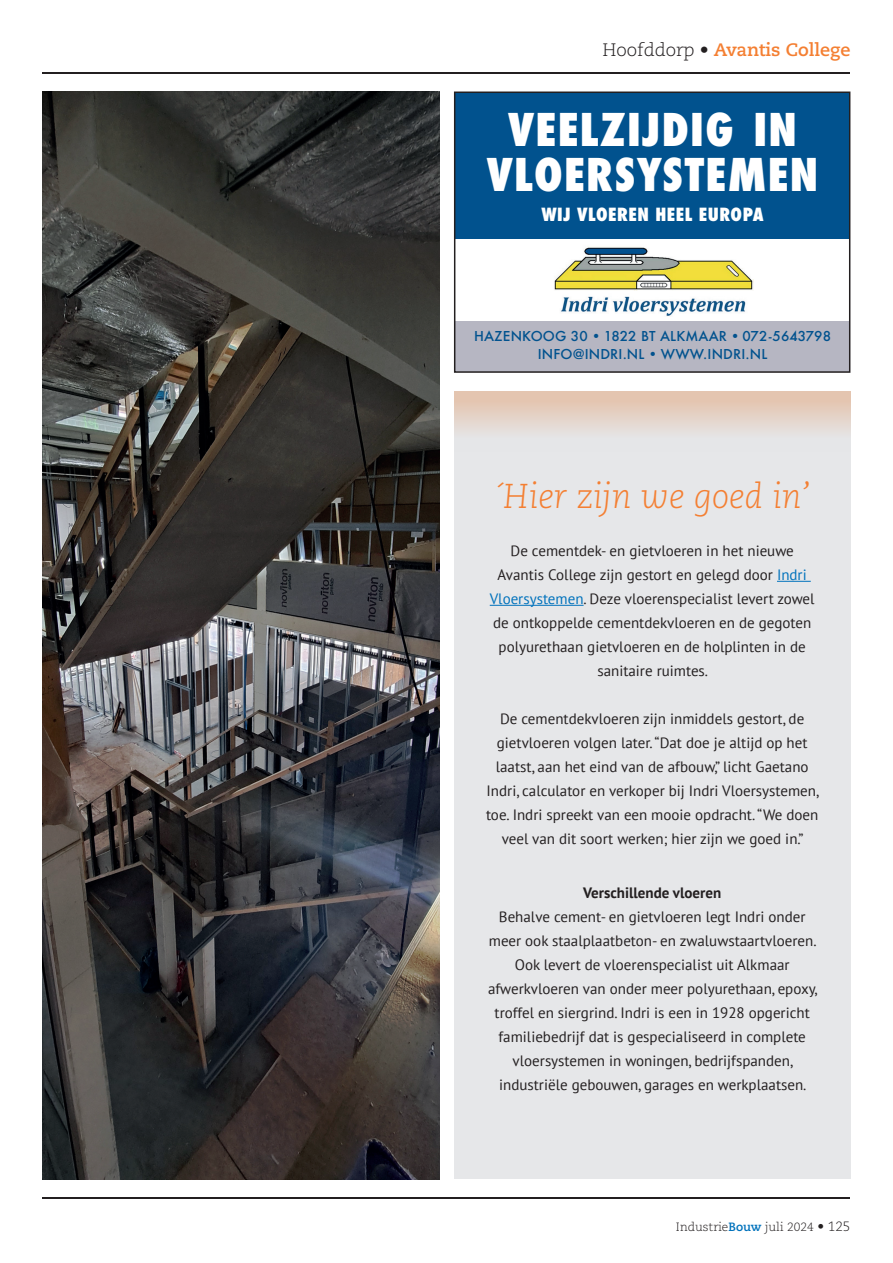
<style>
.page{position:relative;width:893px;height:1263px;background:#fff}
.page>*{position:absolute;margin:0;border:0;box-sizing:border-box;transform-origin:0 0}
.t1{font:800 condensed 43.95px/45.6px "Futura";letter-spacing:.03em;color:#fff;text-align:center}
.t2{font:italic 300 34.5px "Caecilia LT Pro 46";color:#f47f32}
.t3{font:700 18px "Caecilia LT Pro 75";color:#f47f32}
.t4{font:800 condensed 17.7px "Futura";letter-spacing:.03em;color:#fff}
.t5{font:15px/24px "PT Sans";color:#231f20;text-align:center}
.t6{font:700 15px "PT Sans";color:#231f20}
.t7{font:500 13.2px/17.7px "Futura";letter-spacing:.01em;color:#01528e;text-align:center}
.t8{font:300 12px "Caecilia LT Pro 45";color:#231f20}
.s1{font-family:"Caecilia LT Pro 45";font-weight:300;color:#231f20}
.s2{color:#0072bc}
.s3{font-family:"Caecilia LT Pro 75";font-weight:700;color:#0072bc}
.s4{font-size:13.5px}
</style>
<div class="page">
<hr style="left:43px;top:72px;width:807px;height:1px;background:#231f20">
<hr style="left:43px;top:1198px;width:807px;height:1px;background:#231f20">
<div style="left:455px;top:320px;width:395px;height:52px;background:#b6b6c2"></div>
<div style="left:455px;top:92px;width:395px;height:161px;background:#01528e"></div>
<div style="left:455px;top:239px;width:395px;height:81px;background:#fff"></div>
<img style="left:554px;top:246px;width:200px;height:70px">
<div style="left:454px;top:92px;width:396px;height:281px;border:2px solid #231f20"></div>
<div style="left:454px;top:392px;width:396px;height:787px;background:#e6e7e9"></div>
<div style="left:454px;top:392px;width:396px;height:60px;background:linear-gradient(to bottom,#e4c1a9,#e5ebf1)"></div>
<hr style="left:777px;top:581px;width:34px;height:1px;background:#0072bc">
<hr style="left:490px;top:605px;width:94px;height:1px;background:#0072bc">
<img style="left:43px;top:92px;width:396px;height:1087px">
<p class="t3" style="left:603px;top:38px;width:249px"><span class="s1">Hoofddorp •</span> Avantis College</p>
<h1 class="t1" style="left:487px;top:107px;width:333px">VEELZIJDIG IN<br>VLOERSYSTEMEN</h1>
<p class="t4" style="left:541px;top:202px;width:224px">WIJ VLOEREN HEEL EUROPA</p>
<p class="t7" style="left:474px;top:327px;width:358px">HAZENKOOG 30 • 1822 BT ALKMAAR • 072-5643798<br>INFO@INDRI.NL • WWW.INDRI.NL</p>
<h2 class="t2" style="left:494px;top:475px;width:319px">´Hier zijn we goed in’</h2>
<p class="t5" style="left:490px;top:538px;width:326px">De cementdek- en gietvloeren in het nieuwe Avantis College zijn gestort en gelegd door <span class="s2">Indri Vloersystemen</span>. Deze vloerenspecialist levert zowel de ontkoppelde cementdekvloeren en de gegoten polyurethaan gietvloeren en de holplinten in de sanitaire ruimtes.</p>
<p class="t5" style="left:486px;top:706px;width:334px">De cementdekvloeren zijn inmiddels gestort, de gietvloeren volgen later. “Dat doe je altijd op het laatst, aan het eind van de afbouw,” licht Gaetano Indri, calculator en verkoper bij Indri Vloersystemen, toe. Indri spreekt van een mooie opdracht. “We doen veel van dit soort werken; hier zijn we goed in.”</p>
<p class="t6" style="left:583px;top:883px;width:139px">Verschillende vloeren</p>
<p class="t5" style="left:488px;top:904px;width:331px">Behalve cement- en gietvloeren legt Indri onder meer ook staalplaatbeton- en zwaluwstaartvloeren.<br>Ook levert de vloerenspecialist uit Alkmaar afwerkvloeren van onder meer polyurethaan, epoxy, troffel en siergrind. Indri is een in 1928 opgericht familiebedrijf dat is gespecialiseerd in complete vloersystemen in woningen, bedrijfspanden, industriële gebouwen, garages en werkplaatsen.</p>
<p class="t8" style="left:676px;top:1219px;width:176px">Industrie<span class="s3">Bouw</span> juli 2024 <span class="s4">• 125</span></p>
</div>
